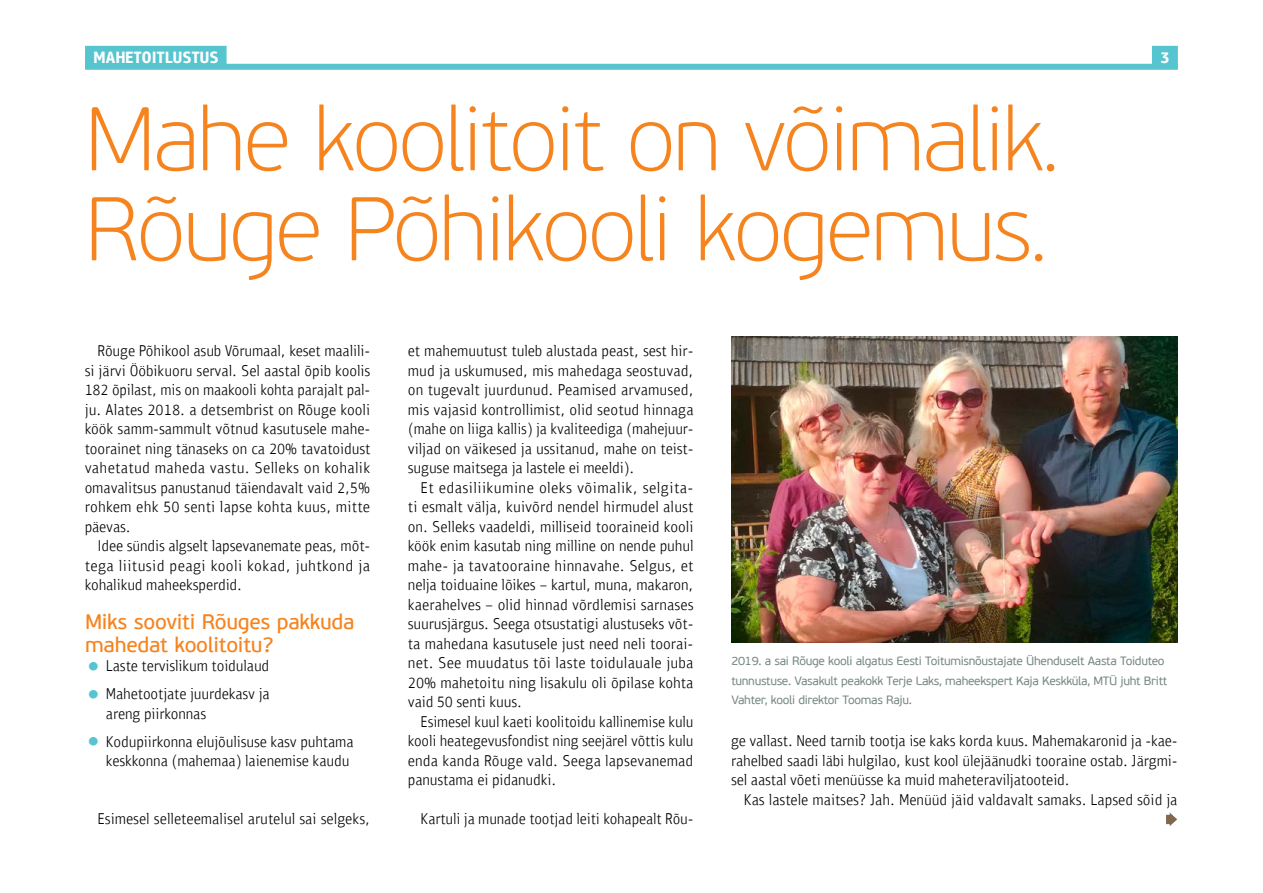
<style>
.page{position:relative;width:1263px;height:893px;background:#fff}
.page>*{position:absolute;margin:0;border:0;box-sizing:border-box;transform-origin:0 0}
.t1{font:100 90px/90px "PF Beau Sans Pro";letter-spacing:-.025em;color:#f5841f}
.t2{font:300 39px "PF Bulletin Sans Pro";color:#56c5d0}
.t3{font:21px/22.5px "PF Beau Sans Pro Bbook";letter-spacing:-.015em;color:#f5841f}
.t4{font:300 15.75px/19.5px "PF Bulletin Sans Pro";color:#000}
.t5{font:12px/19.5px "PF Beau Sans Pro";letter-spacing:-.025em;color:#76897f}
.s1{color:#000}
</style>
<div class="page">
<div style="left:85px;top:46px;width:142px;height:22px;background:#56c5d0"></div>
<div style="left:85px;top:64px;width:1093px;height:6px;background:#56c5d0"></div>
<div style="left:1152px;top:46px;width:26px;height:22px;background:#56c5d0"></div>
<img style="left:731px;top:337px;width:447px;height:305px">
<h1 class="t1" style="left:85px;top:94px;width:976px">Mahe koolitoit on võimalik.<br>Rõuge Põhikooli kogemus.</h1>
<p class="t4" style="left:172px;top:341px;width:44px">□□● ▲◆</p>
<p class="t4" style="left:165px;top:361px;width:69px">◆□◆ ▲ ❖●</p>
<p class="t4" style="left:257px;top:361px;width:45px">● ▲▼ ●</p>
<p class="t4" style="left:342px;top:361px;width:30px">□□● ▲</p>
<p class="t4" style="left:131px;top:380px;width:22px">● ▲▼</p>
<p class="t4" style="left:176px;top:380px;width:25px">▲ □■</p>
<p class="t4" style="left:235px;top:380px;width:53px">□□● □ ▼</p>
<p class="t4" style="left:335px;top:380px;width:31px">●▼ ●</p>
<p class="t4" style="left:89px;top:400px;width:55px">◆ ●▼▲</p>
<p class="t4" style="left:263px;top:400px;width:32px">▲▼ □■</p>
<p class="t4" style="left:314px;top:400px;width:54px">◆ □□●</p>
<p class="t4" style="left:195px;top:419px;width:57px">◆●▼ ❖ ▼■◆</p>
<p class="t4" style="left:277px;top:419px;width:44px">▲◆▼◆▲ ●</p>
<p class="t4" style="left:85px;top:439px;width:164px">▼□□ ■▼ ■■ ▼■▲ ▲ □■</p>
<p class="t4" style="left:301px;top:439px;width:70px">▼ ❖ ▼□ ◆▲▼</p>
<p class="t4" style="left:85px;top:458px;width:58px">❖ ▼▼◆</p>
<p class="t4" style="left:210px;top:458px;width:35px">❖ ▲▼◆</p>
<p class="t4" style="left:271px;top:458px;width:89px">●● ▲ □■ □ ●</p>
<p class="t4" style="left:90px;top:478px;width:225px;text-indent:-5px">□ ❖ ● ▼▲◆▲ ■◆▲▼ ■◆ ▼ ■ ❖ ●▼ ❖ □</p>
<p class="t4" style="left:185px;top:497px;width:102px">▲■▼ ● ▲ □▼</p>
<p class="t4" style="left:305px;top:497px;width:23px">◆◆▲</p>
<p class="t4" style="left:127px;top:536px;width:138px">▲✓■ ▲ ●▲●▼ ● ▲❖■</p>
<p class="t4" style="left:85px;top:556px;width:68px">▼ ● ▼◆▲</p>
<p class="t4" style="left:218px;top:556px;width:45px">□□● □</p>
<p class="t4" style="left:300px;top:556px;width:46px">◆▼□■</p>
<p class="t4" style="left:91px;top:575px;width:45px">□●◆</p>
<h3 class="t3" style="left:85px;top:611px;width:271px">Miks sooviti Rõuges pakkuda mahedat koolitoitu?</h3>
<h2 class="t2" style="left:85px;top:640px;width:178px">• <span class="s1">▲▼</span> <span class="s1">▼</span> <span class="s1">❖▲●</span> <span class="s1">◆</span> <span class="s1">▼□</span> <span class="s1">◆●◆</span></h2>
<h2 class="t2" style="left:85px;top:668px;width:125px">• <span class="s1">▼□□▼</span> <span class="s1">▼</span> <span class="s1">◆◆</span></h2>
<p class="t4" style="left:125px;top:704px;width:8px">■</p>
<p class="t4" style="left:171px;top:704px;width:36px">□■■ ▲</p>
<h2 class="t2" style="left:85px;top:716px;width:53px">• <span class="s1">□◆</span></h2>
<p class="t4" style="left:163px;top:732px;width:98px">□■■ ●◆ ◆● ▲◆▲</p>
<p class="t4" style="left:285px;top:732px;width:45px">▲❖ ◆ ▼</p>
<p class="t4" style="left:120px;top:751px;width:42px">▲ □■■</p>
<p class="t4" style="left:297px;top:751px;width:54px">▲ ◆ ◆</p>
<p class="t4" style="left:105px;top:809px;width:83px">▲ ▲● ▲●●▼</p>
<p class="t4" style="left:220px;top:809px;width:119px">●▲ ● ◆▼ ●◆● ▲ ▲ ●</p>
<p class="t4" style="left:469px;top:341px;width:60px">◆◆▼◆▲▼ ▼◆●</p>
<p class="t4" style="left:554px;top:341px;width:23px">●◆▲▼</p>
<p class="t4" style="left:623px;top:341px;width:45px">▲▼ ▲ ▲▼</p>
<p class="t4" style="left:420px;top:361px;width:90px">◆ ◆▲ ◆ ◆▲</p>
<p class="t4" style="left:627px;top:361px;width:48px">▲ □▲▼◆❖</p>
<p class="t4" style="left:408px;top:380px;width:134px">□■ ▼◆ ❖ ●▼ ◆◆ ◆■◆</p>
<p class="t4" style="left:596px;top:380px;width:79px">▲ ❖ ◆▲</p>
<p class="t4" style="left:424px;top:400px;width:43px">▲ ❖ ▲</p>
<p class="t4" style="left:488px;top:400px;width:42px">□■▼ □●●</p>
<p class="t4" style="left:549px;top:400px;width:83px">▲▼ □● ▲ □▼◆</p>
<p class="t4" style="left:450px;top:419px;width:23px">□■ ●</p>
<p class="t4" style="left:511px;top:419px;width:17px">●●▲</p>
<p class="t4" style="left:557px;top:419px;width:27px">❖●▼</p>
<p class="t4" style="left:445px;top:439px;width:27px">□■ ❖</p>
<p class="t4" style="left:496px;top:439px;width:92px">▲ ◆▲▲ ▼ ■◆</p>
<p class="t4" style="left:641px;top:439px;width:48px">□■ ▼ ▲▼</p>
<p class="t4" style="left:408px;top:458px;width:35px">▲◆ ◆▲</p>
<p class="t4" style="left:527px;top:458px;width:33px">●▲▼●</p>
<p class="t4" style="left:609px;top:458px;width:4px">●</p>
<p class="t4" style="left:429px;top:478px;width:157px">▼ ▲●◆■ □●▲ ❖</p>
<p class="t4" style="left:617px;top:478px;width:63px">● ▲● ▼</p>
<p class="t4" style="left:408px;top:497px;width:78px">▼ ▲ ●▼ ❖●</p>
<p class="t4" style="left:558px;top:497px;width:42px">■■ ●</p>
<p class="t4" style="left:633px;top:497px;width:62px">◆ ● ●◆▲▼</p>
<p class="t4" style="left:448px;top:517px;width:39px">●● ▲ ❖</p>
<p class="t4" style="left:516px;top:517px;width:58px">● ●●▲</p>
<p class="t4" style="left:596px;top:517px;width:46px">▼□□ ■</p>
<p class="t4" style="left:671px;top:517px;width:20px">□□●</p>
<p class="t4" style="left:448px;top:536px;width:97px">■ ▲◆▼ ■ ■</p>
<p class="t4" style="left:571px;top:536px;width:71px">●●■ □■ ■ ■</p>
<p class="t4" style="left:667px;top:536px;width:27px">◆ ◆●</p>
<p class="t4" style="left:469px;top:556px;width:75px">▼❖▼□□ ■</p>
<p class="t4" style="left:567px;top:556px;width:31px">■■ ❖</p>
<p class="t4" style="left:646px;top:556px;width:49px">● ◆▲ ▼</p>
<p class="t4" style="left:408px;top:575px;width:98px">■● ▼□ ◆■ ●</p>
<p class="t4" style="left:530px;top:575px;width:57px">▲ ▼◆●</p>
<p class="t4" style="left:457px;top:595px;width:53px">●❖ ▲ □●</p>
<p class="t4" style="left:627px;top:595px;width:68px">▲ ▲ ■▲▲</p>
<p class="t4" style="left:408px;top:614px;width:40px">▲◆◆ ◆▲</p>
<p class="t4" style="left:534px;top:614px;width:50px">□▼▲◆▲▼ ▼</p>
<p class="t4" style="left:610px;top:614px;width:79px">●◆▲▼◆▲ ▲ ❖ ▼</p>
<p class="t4" style="left:474px;top:634px;width:124px">■ ▲◆▼◆▲ ● ◆▲▼ ■</p>
<p class="t4" style="left:624px;top:634px;width:49px">■ ● ▼□□</p>
<p class="t4" style="left:478px;top:653px;width:201px">◆◆ ▼◆▲ ▼ ● ▲▼ ▼□ ◆● ◆ ● ◆</p>
<p class="t4" style="left:474px;top:673px;width:129px">▼□ ▼◆ ■ ■ ● ▲ ◆●◆ □●</p>
<p class="t4" style="left:631px;top:673px;width:56px">●▲ □▼</p>
<p class="t4" style="left:457px;top:692px;width:62px">▲ ■▼ ◆◆▲</p>
<p class="t4" style="left:428px;top:712px;width:73px">▲ ▲ ● ◆◆●</p>
<p class="t4" style="left:524px;top:712px;width:108px">▼ □□● ▼□ ◆ ●● ■</p>
<p class="t4" style="left:653px;top:712px;width:42px">▲ ◆●◆</p>
<p class="t4" style="left:414px;top:731px;width:19px">□□●</p>
<p class="t4" style="left:461px;top:731px;width:128px">▼ ❖◆▲ □■ ▲▼ ■■ ▲</p>
<p class="t4" style="left:624px;top:731px;width:70px">● ❖ ▼▼ ▲ ◆●◆</p>
<p class="t4" style="left:500px;top:751px;width:46px">◆ ❖ ●</p>
<p class="t4" style="left:606px;top:751px;width:55px">● ▲❖■</p>
<p class="t4" style="left:423px;top:770px;width:27px">■◆▲▼</p>
<p class="t4" style="left:441px;top:809px;width:17px">▼◆●</p>
<p class="t4" style="left:530px;top:809px;width:26px">▼□□▼</p>
<p class="t4" style="left:577px;top:809px;width:42px">● ▼ □</p>
<p class="t4" style="left:653px;top:809px;width:36px">●▼ ◆</p>
<p class="t5" style="left:731px;top:652px;width:437px">2019. a sai Rõuge kooli algatus Eesti Toitumisnõustajate Ühenduselt Aasta Toiduteo tunnustuse. Vasakult peakokk Terje Laks, maheekspert Kaja Keskküla, MTÜ juht Britt<br>Vahter, kooli direktor Toomas Raju.</p>
<p class="t4" style="left:750px;top:731px;width:40px">❖ ●● ▲▼</p>
<p class="t4" style="left:830px;top:731px;width:90px">▼ ■ ▼□□▼ ▲</p>
<p class="t4" style="left:1003px;top:731px;width:22px">◆◆▲</p>
<p class="t4" style="left:822px;top:751px;width:152px">● ◆● ● □ ◆▲▼ □□● ✓●</p>
<p class="t4" style="left:1036px;top:751px;width:74px">▼□□ ■ □▲▼</p>
<p class="t4" style="left:731px;top:770px;width:87px">▲● ▲▼● ❖ ▼</p>
<p class="t4" style="left:843px;top:770px;width:35px">■✓✓▲▲</p>
<p class="t4" style="left:972px;top:770px;width:76px">▼ ❖● ▼□□▼</p>
<p class="t4" style="left:759px;top:790px;width:43px">▲ ●▲▼●</p>
<p class="t4" style="left:835px;top:790px;width:25px">▼▲ ▲</p>
<p class="t4" style="left:917px;top:790px;width:24px">■✓✓</p>
<p class="t4" style="left:978px;top:790px;width:66px">❖● ❖●▼ ▲</p>
<p class="t4" style="left:1076px;top:790px;width:68px">▲ ▲ ▲</p>
</div>
